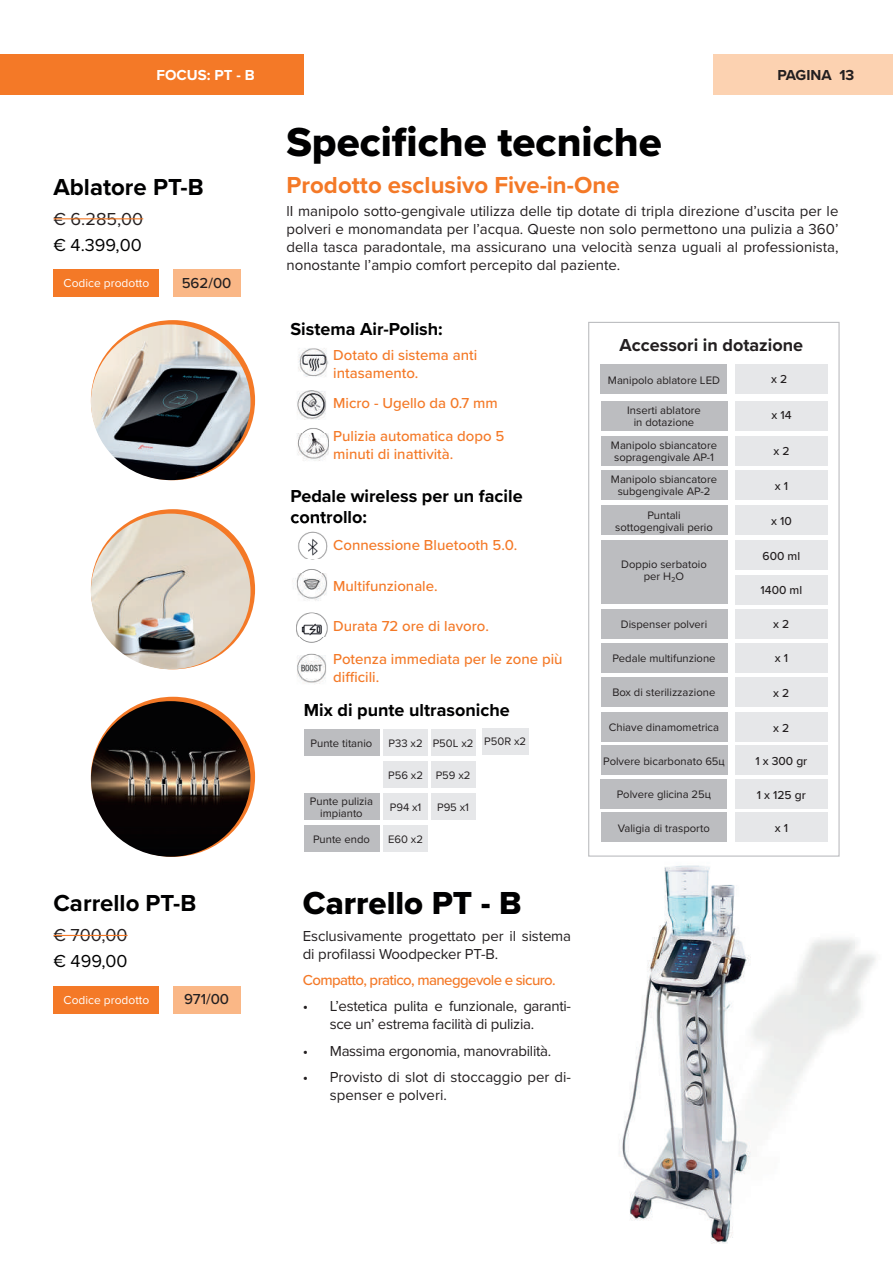
<style>
.page{position:relative;width:893px;height:1263px;background:#fff}
.page>*{position:absolute;margin:0;border:0;box-sizing:border-box;transform-origin:0 0}
.t1{font:42px "Proxima Nova Extrabld";color:#000001}
.t2{font:33px "Proxima Nova Extrabld";color:#000001}
.t3{font:700 24px "Proxima Nova";color:#f47927}
.t4{font:700 24px "Proxima Nova";color:#000001}
.t5{font:700 18px/21.6px "Proxima Nova";color:#000001}
.t6{font:700 18px "Proxima Nova";color:#231f20}
.t7{font:18px "Proxima Nova";color:#231f20}
.t8{font:18px "Proxima Nova";color:#000001}
.t9{font:15px/18px "Proxima Nova";letter-spacing:-.01em;color:#231f20}
.t10{font:500 15px/18px "Proxima Nova";color:#f47927}
.t11{font:500 15px "Proxima Nova";letter-spacing:-.04em;color:#f47927}
.t12{font:500 15px "Proxima Nova";color:#231f20}
.t13{font:700 15px "Proxima Nova";color:#fff}
.t14{font:700 15px "Proxima Nova";color:#231f20}
.t15{font:500 12px "Proxima Nova";color:#231f20}
.t16{font:12px "Proxima Nova";color:#fff}
.t17{font:11.25px/12px "Proxima Nova";color:#231f20;text-align:center}
</style>
<div class="page">
<div style="left:714px;top:54px;width:179px;height:40px;background:#fcd2b1"></div>
<img style="left:91px;top:324px;width:159px;height:156px">
<img style="left:91px;top:514px;width:159px;height:155px">
<img style="left:91px;top:701px;width:159px;height:156px">
<hr style="left:54px;top:218px;width:89px;height:1px;background:#f47927">
<hr style="left:54px;top:935px;width:74px;height:1px;background:#f47927">
<div style="left:54px;top:269px;width:105px;height:27px;background:#f47927"></div>
<div style="left:173px;top:269px;width:67px;height:27px;background:#fab786"></div>
<div style="left:54px;top:986px;width:105px;height:27px;background:#f47927"></div>
<div style="left:173px;top:986px;width:67px;height:27px;background:#fab786"></div>
<img style="left:619px;top:865px;width:257px;height:379px">
<div style="left:588px;top:322px;width:252px;height:535px;border:1px solid #bcbdc0"></div>
<div style="left:601px;top:401px;width:126px;height:29px;background:#bcbdc0"></div>
<div style="left:601px;top:436px;width:126px;height:30px;background:#bcbdc0"></div>
<div style="left:601px;top:470px;width:126px;height:30px;background:#bcbdc0"></div>
<div style="left:601px;top:505px;width:126px;height:30px;background:#bcbdc0"></div>
<div style="left:601px;top:540px;width:126px;height:63px;background:#bcbdc0"></div>
<div style="left:601px;top:609px;width:126px;height:29px;background:#bcbdc0"></div>
<div style="left:601px;top:643px;width:126px;height:29px;background:#bcbdc0"></div>
<div style="left:601px;top:677px;width:126px;height:30px;background:#bcbdc0"></div>
<div style="left:601px;top:712px;width:126px;height:30px;background:#bcbdc0"></div>
<div style="left:601px;top:745px;width:126px;height:30px;background:#bcbdc0"></div>
<div style="left:601px;top:779px;width:126px;height:30px;background:#bcbdc0"></div>
<div style="left:735px;top:401px;width:93px;height:29px;background:#e6e7e9"></div>
<div style="left:735px;top:436px;width:93px;height:30px;background:#e6e7e9"></div>
<div style="left:735px;top:470px;width:93px;height:30px;background:#e6e7e9"></div>
<div style="left:735px;top:505px;width:93px;height:30px;background:#e6e7e9"></div>
<div style="left:735px;top:540px;width:93px;height:30px;background:#e6e7e9"></div>
<div style="left:735px;top:575px;width:93px;height:29px;background:#e6e7e9"></div>
<div style="left:735px;top:609px;width:92px;height:29px;background:#e6e7e9"></div>
<div style="left:735px;top:643px;width:92px;height:29px;background:#e6e7e9"></div>
<div style="left:735px;top:677px;width:92px;height:30px;background:#e6e7e9"></div>
<div style="left:735px;top:712px;width:92px;height:30px;background:#e6e7e9"></div>
<div style="left:735px;top:745px;width:92px;height:30px;background:#e6e7e9"></div>
<div style="left:735px;top:779px;width:92px;height:30px;background:#e6e7e9"></div>
<div style="left:601px;top:365px;width:126px;height:29px;background:#bcbdc0"></div>
<div style="left:735px;top:365px;width:93px;height:29px;background:#e6e7e9"></div>
<div style="left:735px;top:812px;width:92px;height:30px;background:#e6e7e9"></div>
<div style="left:602px;top:812px;width:125px;height:30px;background:#bcbdc0"></div>
<div style="left:0;top:54px;width:304px;height:40px;background:#f47927"></div>
<div style="left:304px;top:793px;width:75px;height:27px;background:#bcbdc0"></div>
<div style="left:304px;top:825px;width:75px;height:26px;background:#bcbdc0"></div>
<div style="left:304px;top:729px;width:75px;height:27px;background:#bcbdc0"></div>
<div style="left:383px;top:729px;width:45px;height:27px;background:#e6e7e9"></div>
<div style="left:431px;top:729px;width:44px;height:27px;background:#e6e7e9"></div>
<div style="left:482px;top:728px;width:47px;height:27px;background:#e6e7e9"></div>
<div style="left:383px;top:761px;width:45px;height:27px;background:#e6e7e9"></div>
<div style="left:431px;top:761px;width:44px;height:27px;background:#e6e7e9"></div>
<div style="left:383px;top:793px;width:45px;height:27px;background:#e6e7e9"></div>
<div style="left:431px;top:793px;width:44px;height:27px;background:#e6e7e9"></div>
<div style="left:383px;top:825px;width:45px;height:26px;background:#e6e7e9"></div>
<img style="left:298px;top:348px;width:31px;height:29px">
<img style="left:297px;top:390px;width:32px;height:71px">
<img style="left:297px;top:420px;width:32px;height:13px">
<img style="left:294px;top:523px;width:36px;height:78px">
<img style="left:291px;top:519px;width:39px;height:4px">
<img style="left:296px;top:612px;width:32px;height:72px">
<img style="left:294px;top:560px;width:36px;height:12px">
<img style="left:296px;top:638px;width:32px;height:17px">
<p class="t13" style="left:157px;top:64px;width:100px">FOCUS: PT - B</p>
<h3 class="t4" style="left:54px;top:169px;width:152px">Ablatore PT-B</h3>
<p class="t7" style="left:54px;top:205px;width:91px">€ 6.285,00</p>
<p class="t8" style="left:54px;top:231px;width:90px">€ 4.399,00</p>
<p class="t16" style="left:64px;top:274px;width:87px">Codice prodotto</p>
<p class="t12" style="left:182px;top:271px;width:51px">562/00</p>
<h3 class="t4" style="left:54px;top:885px;width:144px">Carrello PT-B</h3>
<p class="t7" style="left:54px;top:922px;width:76px">€ 700,00</p>
<p class="t8" style="left:54px;top:948px;width:76px">€ 499,00</p>
<p class="t16" style="left:64px;top:991px;width:87px">Codice prodotto</p>
<p class="t12" style="left:184px;top:988px;width:47px">971/00</p>
<p class="t14" style="left:777px;top:64px;width:78px">PAGINA 13</p>
<h1 class="t1" style="left:287px;top:111px;width:377px">Specifiche tecniche</h1>
<h3 class="t3" style="left:287px;top:168px;width:335px">Prodotto esclusivo Five-in-One</h3>
<p class="t9" style="left:287px;top:201px;width:553px;text-align:justify">lI manipolo sotto-gengivale utilizza delle tip dotate di tripla direzione d’uscita per le polveri e monomandata per l’acqua. Queste non solo permettono una pulizia a 360’ della tasca paradontale, ma assicurano una velocità senza uguali al professionista, nonostante l’ampio comfort percepito dal paziente.</p>
<p class="t5" style="left:290px;top:318px;width:154px">Sistema Air-Polish:</p>
<p class="t10" style="left:333px;top:345px;width:145px">Dotato di sistema anti intasamento.</p>
<p class="t10" style="left:333px;top:394px;width:166px">Micro - Ugello da 0.7 mm</p>
<p class="t10" style="left:333px;top:427px;width:173px">Pulizia automatica dopo 5 minuti di inattività.</p>
<p class="t5" style="left:290px;top:484px;width:234px">Pedale wireless per un facile controllo:</p>
<p class="t10" style="left:333px;top:535px;width:186px">Connessione Bluetooth 5.0.</p>
<p class="t10" style="left:333px;top:576px;width:106px">Multifunzionale.</p>
<p class="t10" style="left:333px;top:617px;width:157px">Durata 72 ore di lavoro.</p>
<p class="t10" style="left:333px;top:649px;width:231px">Potenza immediata per le zone più difficili.</p>
<p class="t5" style="left:304px;top:699px;width:207px">Mix di punte ultrasoniche</p>
<p class="t17" style="left:311px;top:736px;width:63px">Punte titanio</p>
<p class="t17" style="left:389px;top:736px;width:139px">P33 x2 P50L x2 P50R x2</p>
<p class="t17" style="left:388px;top:769px;width:84px">P56 x2 P59 x2</p>
<p class="t17" style="left:390px;top:801px;width:33px">P94 x1</p>
<p class="t17" style="left:437px;top:801px;width:34px">P95 x1</p>
<p class="t17" style="left:388px;top:832px;width:36px">E60 x2</p>
<p class="t17" style="left:310px;top:795px;width:65px">Punte pulizia impianto</p>
<p class="t17" style="left:313px;top:832px;width:58px">Punte endo</p>
<h2 class="t2" style="left:303px;top:878px;width:220px">Carrello PT - B</h2>
<p class="t9" style="left:303px;top:926px;width:270px">Esclusivamente progettato per il sistema di profilassi Woodpecker PT-B.</p>
<p class="t11" style="left:303px;top:968px;width:254px">Compatto, pratico, maneggevole e sicuro.</p>
<p class="t9" style="left:330px;top:996px;width:243px;text-indent:-27px">• L’estetica pulita e funzionale, garanti&shy;sce un’ estrema facilità di pulizia.</p>
<p class="t9" style="left:303px;top:1041px;width:250px">• Massima ergonomia, manovrabilità.</p>
<p class="t9" style="left:330px;top:1067px;width:243px;text-indent:-27px">• Provisto di slot di stoccaggio per di&shy;spenser e polveri.</p>
<p class="t6" style="left:620px;top:332px;width:185px">Accessori in dotazione</p>
<p class="t17" style="left:608px;top:374px;width:114px">Manipolo ablatore LED</p>
<p class="t15" style="left:771px;top:370px;width:18px">x 2</p>
<p class="t17" style="left:627px;top:404px;width:75px">Inserti ablatore in dotazione</p>
<p class="t15" style="left:771px;top:406px;width:22px">x 14</p>
<p class="t17" style="left:611px;top:439px;width:108px;text-align:left">Manipolo sbiancatore sopragengivale AP-1</p>
<p class="t15" style="left:773px;top:442px;width:18px">x 2</p>
<p class="t17" style="left:611px;top:473px;width:108px">Manipolo sbiancatore subgengivale AP-2</p>
<p class="t15" style="left:775px;top:477px;width:15px">x 1</p>
<p class="t17" style="left:615px;top:508px;width:99px">Puntali sottogengivali perio</p>
<p class="t15" style="left:771px;top:512px;width:22px">x 10</p>
<p class="t17" style="left:621px;top:557px;width:87px">Doppio serbatoio per H₂O</p>
<p class="t15" style="left:763px;top:547px;width:39px">600 ml</p>
<p class="t15" style="left:761px;top:581px;width:43px">1400 ml</p>
<p class="t17" style="left:621px;top:618px;width:88px">Dispenser polveri</p>
<p class="t15" style="left:773px;top:615px;width:18px">x 2</p>
<p class="t17" style="left:612px;top:652px;width:105px">Pedale multifunzione</p>
<p class="t17" style="left:612px;top:686px;width:104px">Box di sterilizzazione</p>
<p class="t17" style="left:609px;top:721px;width:112px">Chiave dinamometrica</p>
<p class="t17" style="left:603px;top:754px;width:123px">Polvere bicarbonato 65ц</p>
<p class="t17" style="left:617px;top:788px;width:96px">Polvere glicina 25ц</p>
<p class="t17" style="left:618px;top:821px;width:93px">Valigia di trasporto</p>
<p class="t15" style="left:775px;top:649px;width:15px">x 1</p>
<p class="t15" style="left:773px;top:684px;width:18px">x 2</p>
<p class="t15" style="left:773px;top:719px;width:18px">x 2</p>
<p class="t15" style="left:755px;top:752px;width:53px">1 x 300 gr</p>
<p class="t15" style="left:757px;top:786px;width:51px">1 x 125 gr</p>
<p class="t15" style="left:775px;top:819px;width:15px">x 1</p>
</div>
